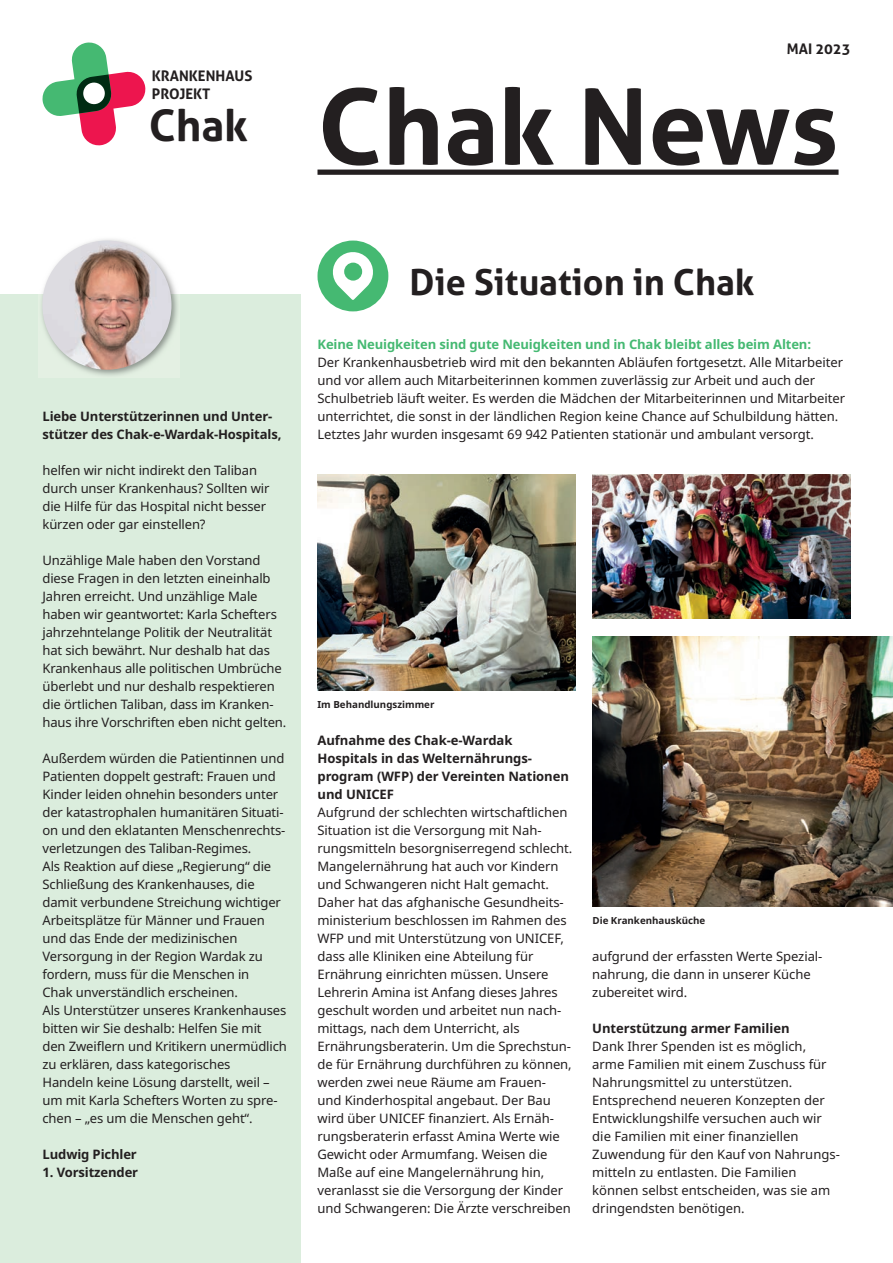
<style>
.page{position:relative;width:893px;height:1263px;background:#fff}
.page>*{position:absolute;margin:0;border:0;box-sizing:border-box;transform-origin:0 0}
.t1{font:700 105px "Aller";color:#231f20}
.t2{font:700 43.8px "Aller";color:#231f20}
.t3{font:700 36px "Aller";color:#231f20}
.t4{font:700 14.55px/17.5px "Aller";color:#231f20}
.t5{font:13.05px/18px "Noto Sans";letter-spacing:-.005em;color:#231f20}
.t6{font:700 13.05px/18px "Noto Sans";letter-spacing:-.005em;color:#231f20}
.t7{font:700 13.05px "Noto Sans";letter-spacing:-.01em;color:#45b972}
.t8{font:700 9.75px "Noto Sans";color:#231f20}
</style>
<div class="page">
<div style="left:0;top:295px;width:300px;height:968px;background:#dbeddd"></div>
<div style="left:317px;top:170px;width:521px;height:5px;background:#231f20"></div>
<svg style="left:42px;top:42px;width:104px;height:104px"></svg>
<div style="left:83px;top:82px;width:22px;height:22px;background:#fff;border-radius:50%"></div>
<img style="left:592px;top:475px;width:258px;height:144px">
<img style="left:317px;top:475px;width:258px;height:216px">
<img style="left:592px;top:637px;width:301px;height:270px">
<img style="left:39px;top:239px;width:141px;height:136px">
<img style="left:42px;top:241px;width:129px;height:129px;border-radius:65px">
<div style="left:317px;top:241px;width:71px;height:70px;background:#45b972;border-radius:50%"></div>
<svg style="left:333px;top:252px;width:40px;height:48px"></svg>
<p class="t4" style="left:152px;top:67px;width:102px">KRANKENHAUS<br>PROJEKT</p>
<h2 class="t2" style="left:149px;top:99px;width:101px">Chak</h2>
<p class="t4" style="left:787px;top:40px;width:65px">MAI 2023</p>
<h1 class="t1" style="left:317px;top:62px;width:522px">Chak News</h1>
<p class="t6" style="left:43px;top:407px;width:240px">Liebe Unterstützerinnen und Unter&shy;stützer des Chak-e-Wardak-Hospitals,</p>
<p class="t5" style="left:43px;top:461px;width:228px">helfen wir nicht indirekt den Taliban durch unser Krankenhaus? Sollten wir die Hilfe für das Hospital nicht besser kürzen oder gar einstellen?</p>
<p class="t5" style="left:43px;top:551px;width:245px">Unzählige Male haben den Vorstand diese Fragen in den letzten eineinhalb Jahren erreicht. Und unzählige Male haben wir geantwortet: Karla Schefters jahrzehntelange Politik der Neutralität hat sich bewährt. Nur deshalb hat das Krankenhaus alle politischen Umbrüche überlebt und nur deshalb respektieren die örtlichen Taliban, dass im Kranken&shy;haus ihre Vorschriften eben nicht gelten.</p>
<p class="t5" style="left:43px;top:749px;width:246px">Außerdem würden die Patientinnen und Patienten doppelt gestraft: Frauen und Kinder leiden ohnehin besonders unter der katastrophalen humanitären Situati&shy;on und den eklatanten Menschenrechts&shy;verletzungen des Taliban-Regimes.<br>Als Reaktion auf diese „Regierung“ die Schließung des Krankenhauses, die damit verbundene Streichung wichtiger Arbeitsplätze für Männer und Frauen und das Ende der medizinischen Versorgung in der Region Wardak zu fordern, muss für die Menschen in<br>Chak unverständlich erscheinen.<br>Als Unterstützer unseres Krankenhauses bitten wir Sie deshalb: Helfen Sie mit den Zweiflern und Kritikern unermüdlich zu erklären, dass kategorisches<br>Handeln keine Lösung darstellt, weil – um mit Karla Schefters Worten zu spre&shy;chen – „es um die Menschen geht“.</p>
<p class="t6" style="left:43px;top:1145px;width:96px">Ludwig Pichler</p>
<p class="t6" style="left:43px;top:1163px;width:97px">1. Vorsitzender</p>
<h3 class="t3" style="left:410px;top:260px;width:346px">Die Situation in Chak</h3>
<p class="t7" style="left:317px;top:335px;width:495px">Keine Neuigkeiten sind gute Neuigkeiten und in Chak bleibt alles beim Alten:</p>
<p class="t5" style="left:317px;top:353px;width:529px">Der Krankenhausbetrieb wird mit den bekannten Abläufen fortgesetzt. Alle Mitarbeiter und vor allem auch Mitarbeiterinnen kommen zuverlässig zur Arbeit und auch der Schulbetrieb läuft weiter. Es werden die Mädchen der Mitarbeiterinnen und Mitarbeiter unterrichtet, die sonst in der ländlichen Region keine Chance auf Schulbildung hätten.<br>Letztes Jahr wurden insgesamt 69 942 Patienten stationär und ambulant versorgt.</p>
<p class="t8" style="left:317px;top:698px;width:118px">Im Behandlungszimmer</p>
<p class="t6" style="left:317px;top:731px;width:253px">Aufnahme des Chak-e-Wardak<br>Hospitals in das Welternährungs&shy;program (WFP) der Vereinten Nationen und UNICEF</p>
<p class="t5" style="left:317px;top:803px;width:256px">Aufgrund der schlechten wirtschaftlichen Situation ist die Versorgung mit Nah&shy;rungsmitteln besorgniserregend schlecht.<br>Mangelernährung hat auch vor Kindern und Schwangeren nicht Halt gemacht.<br>Daher hat das afghanische Gesundheits&shy;ministerium beschlossen im Rahmen des WFP und mit Unterstützung von UNICEF, dass alle Kliniken eine Abteilung für Ernährung einrichten müssen. Unsere Lehrerin Amina ist Anfang dieses Jahres geschult worden und arbeitet nun nach&shy;mittags, nach dem Unterricht, als Ernährungsberaterin. Um die Sprechstun&shy;de für Ernährung durchführen zu können, werden zwei neue Räume am Frauen&shy;und Kinderhospital angebaut. Der Bau wird über UNICEF finanziert. Als Ernäh&shy;rungsberaterin erfasst Amina Werte wie Gewicht oder Armumfang. Weisen die Maße auf eine Mangelernährung hin, veranlasst sie die Versorgung der Kinder und Schwangeren: Die Ärzte verschreiben</p>
<p class="t8" style="left:592px;top:914px;width:114px">Die Krankenhausküche</p>
<p class="t5" style="left:592px;top:947px;width:232px">aufgrund der erfassten Werte Spezial&shy;nahrung, die dann in unserer Küche zubereitet wird.</p>
<p class="t6" style="left:592px;top:1019px;width:199px">Unterstützung armer Familien</p>
<p class="t5" style="left:592px;top:1037px;width:249px">Dank Ihrer Spenden ist es möglich, arme Familien mit einem Zuschuss für Nahrungsmittel zu unterstützen.<br>Entsprechend neueren Konzepten der Entwicklungshilfe versuchen auch wir die Familien mit einer finanziellen Zuwendung für den Kauf von Nahrungs&shy;mitteln zu entlasten. Die Familien können selbst entscheiden, was sie am dringendsten benötigen.</p>
</div>
